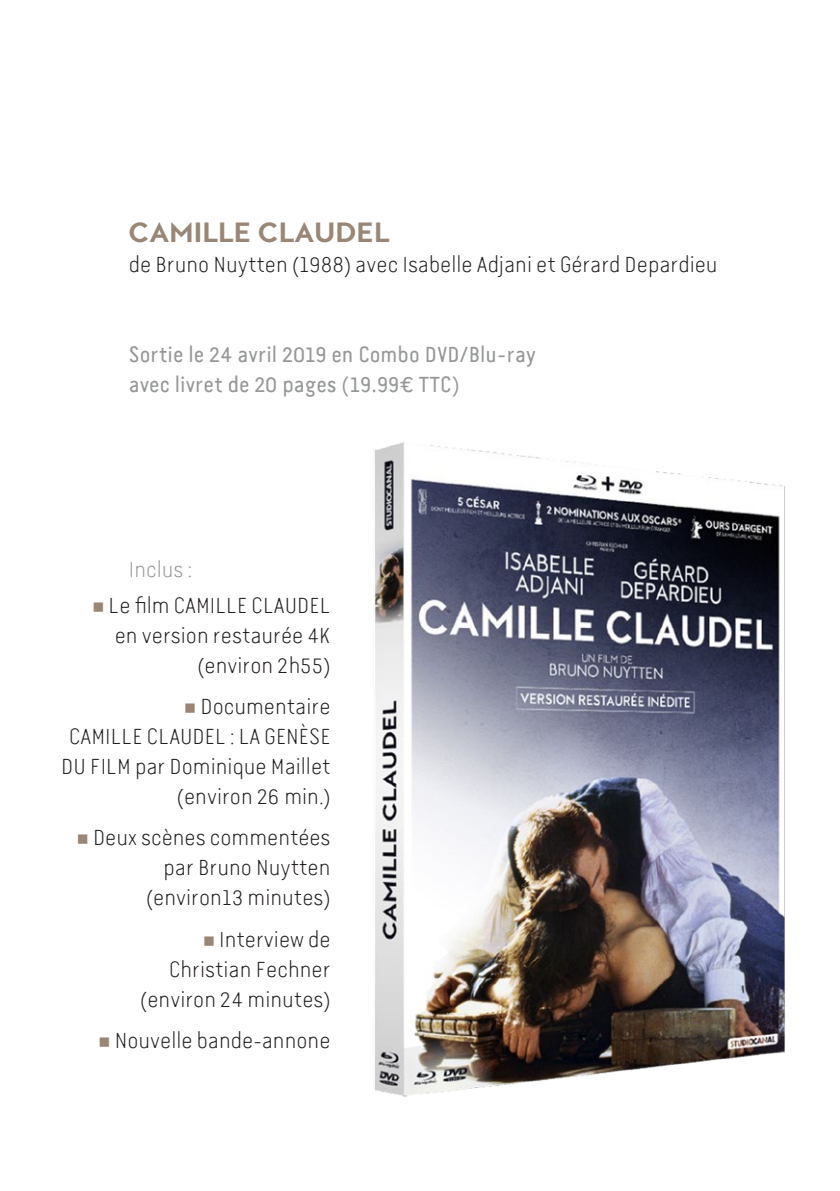
<style>
.page{position:relative;width:840px;height:1191px;background:#fff}
.page>*{position:absolute;margin:0;border:0;box-sizing:border-box;transform-origin:0 0}
.Texte{font:900 28px "MTT Milano";color:#998675}
.Texte-2{font:300 22px/30px "Van Condensed Light LF";color:#231f20;text-align:center}
.Texte-3{font:22px "Van Condensed LF";color:#959798}
.Texte-4{font:300 22px "Van Condensed Light LF";color:#959798}
.s1{color:#998675}
</style>
<div class="page">
<img style="left:374px;top:442px;width:411px;height:655px">
<p class="Texte" style="left:129px;top:216px;width:262px">CAMILLE CLAUDEL</p>
<p class="Texte-2" style="left:129px;top:250px;width:590px">de Bruno Nuytten (1988) avec Isabelle Adjani et Gérard Depardieu</p>
<p class="Texte-3" style="left:129px;top:341px;width:408px">Sortie le 24 avril 2019 en Combo DVD/Blu-ray</p>
<p class="Texte-3" style="left:129px;top:371px;width:332px">avec livret de 20 pages (19.99€ TTC)</p>
<p class="Texte-4" style="left:129px;top:556px;width:65px">Inclus :</p>
<p class="Texte-2" style="left:92px;top:590px;width:239px"><span class="s1">■</span> Le film CAMILLE CLAUDEL</p>
<p class="Texte-2" style="left:115px;top:620px;width:217px">en version restaurée 4K</p>
<p class="Texte-2" style="left:197px;top:650px;width:134px">(environ 2h55)</p>
<p class="Texte-2" style="left:184px;top:691px;width:148px"><span class="s1">■</span> Documentaire</p>
<p class="Texte-2" style="left:61px;top:721px;width:270px">CAMILLE CLAUDEL : LA GENÈSE<br>DU FILM par Dominique Maillet</p>
<p class="Texte-2" style="left:177px;top:781px;width:155px">(environ 26 min.)</p>
<p class="Texte-2" style="left:77px;top:823px;width:255px;text-align:right"><span class="s1">■</span> Deux scènes commentées par Bruno Nuytten</p>
<p class="Texte-2" style="left:146px;top:883px;width:186px">(environ13 minutes)</p>
<p class="Texte-2" style="left:203px;top:924px;width:129px"><span class="s1">■</span> Interview de</p>
<p class="Texte-2" style="left:169px;top:954px;width:163px">Christian Fechner</p>
<p class="Texte-2" style="left:140px;top:984px;width:192px">(environ 24 minutes)</p>
<p class="Texte-2" style="left:98px;top:1025px;width:233px"><span class="s1">■</span> Nouvelle bande-annone</p>
</div>
